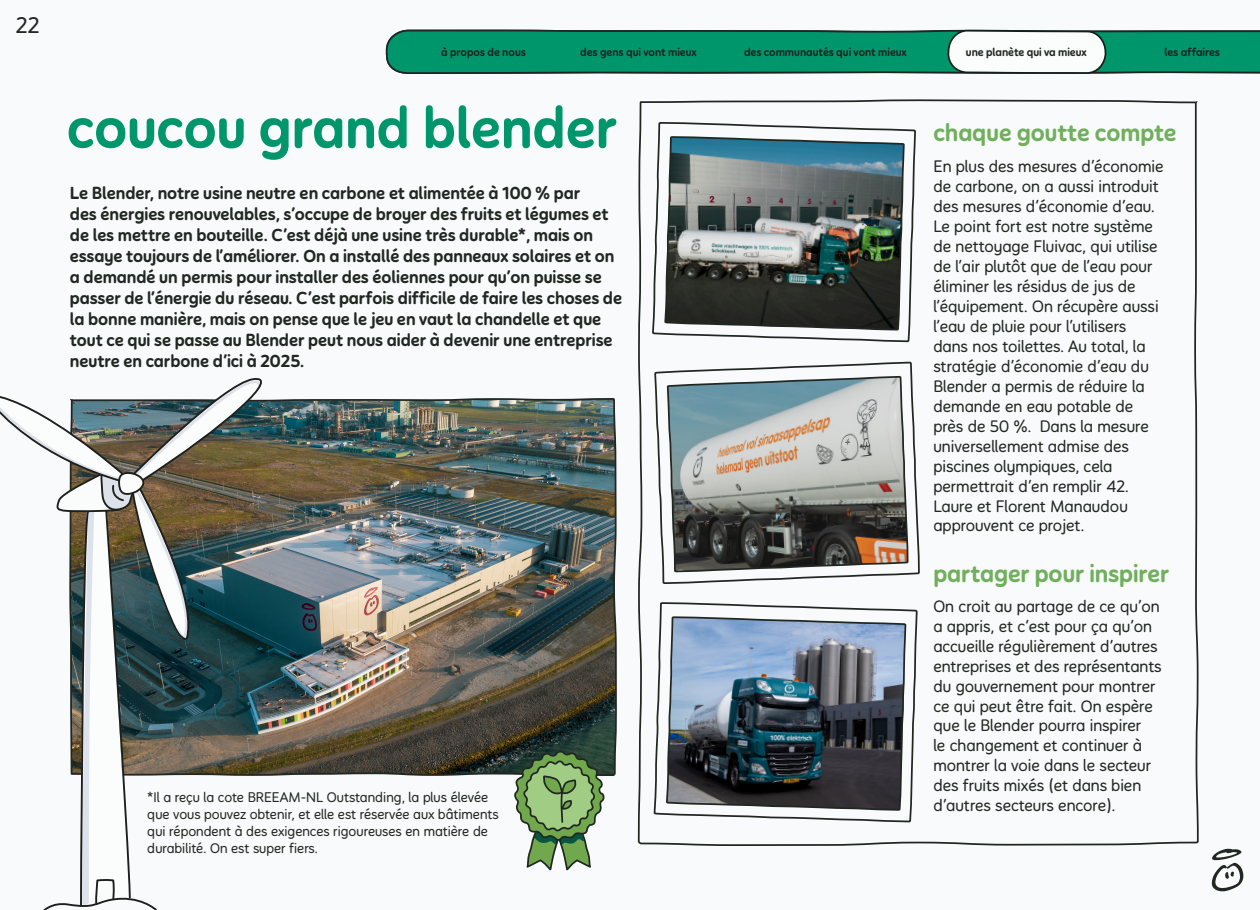
<style>
.page{position:relative;width:1260px;height:910px;background:#f8fafb}
.page>*{position:absolute;margin:0;border:0;box-sizing:border-box;transform-origin:0 0}
.title_double_line{font:700 57.75px "Innocent";color:#00966c}
.subheading{font:700 24.5px "Innocent";color:#70af5c}
.t1{font:300 22.75px "Innocent";color:#212721}
._15pt_bodycopy{font:700 17.5px/21px "Innocent";color:#212721}
._15pt_bodycopy-2{font:300 16.62px/19.9px "Innocent";color:#212721}
._15pt_bodycopy-3{font:300 14px/16.8px "Innocent";color:#212721}
.subheading-2{font:700 11.38px "Innocent";color:#212721}
</style>
<div class="page">
<svg style="left:637px;top:99px;width:562px;height:747px"></svg>
<img style="left:285px;top:398px;width:332px;height:378px">
<svg style="left:1212px;top:849px;width:31px;height:43px"></svg>
<svg style="left:513px;top:749px;width:93px;height:122px"></svg>
<svg style="left:651px;top:99px;width:266px;height:244px"></svg>
<img style="left:664px;top:135px;width:242px;height:139px">
<svg style="left:653px;top:672px;width:265px;height:151px"></svg>
<img style="left:665px;top:672px;width:242px;height:139px">
<svg style="left:653px;top:274px;width:268px;height:398px"></svg>
<svg style="left:666px;top:288px;width:244px;height:363px"></svg>
<img style="left:0;top:378px;width:285px;height:532px">
<svg style="left:385px;top:29px;width:875px;height:45px"></svg>
<p class="t1" style="left:16px;top:11px;width:25px">22</p>
<p class="subheading-2" style="left:441px;top:45px;width:86px">à propos de nous</p>
<p class="subheading-2" style="left:580px;top:45px;width:118px">des gens qui vont mieux</p>
<p class="subheading-2" style="left:744px;top:45px;width:164px">des communautés qui vont mieux</p>
<p class="subheading-2" style="left:966px;top:45px;width:122px">une planète qui va mieux</p>
<p class="subheading-2" style="left:1164px;top:45px;width:57px">les affaires</p>
<p class="title_double_line" style="left:67px;top:92px;width:552px">coucou grand blender</p>
<p class="_15pt_bodycopy" style="left:70px;top:182px;width:554px">Le Blender, notre usine neutre en carbone et alimentée à 100 % par<br>des énergies renouvelables, s’occupe de broyer des fruits et légumes et de les mettre en bouteille. C’est déjà une usine très durable*, mais on essaye toujours de l’améliorer. On a installé des panneaux solaires et on a demandé un permis pour installer des éoliennes pour qu’on puisse se passer de l’énergie du réseau. C’est parfois difficile de faire les choses de la bonne manière, mais on pense que le jeu en vaut la chandelle et que tout ce qui se passe au Blender peut nous aider à devenir une entreprise neutre en carbone d’ici à 2025.</p>
<p class="_15pt_bodycopy-3" style="left:147px;top:789px;width:353px">*Il a reçu la cote BREEAM-NL Outstanding, la plus élevée que vous pouvez obtenir, et elle est réservée aux bâtiments qui répondent à des exigences rigoureuses en matière de durabilité. On est super fiers.</p>
<p class="subheading" style="left:933px;top:117px;width:245px">chaque goutte compte</p>
<p class="_15pt_bodycopy-2" style="left:933px;top:156px;width:232px">En plus des mesures d’économie de carbone, on a aussi introduit des mesures d’économie d’eau.<br>Le point fort est notre système de nettoyage Fluivac, qui utilise de l’air plutôt que de l’eau pour éliminer les résidus de jus de l’équipement. On récupère aussi l’eau de pluie pour l’utilisers dans nos toilettes. Au total, la stratégie d’économie d’eau du<br>Blender a permis de réduire la demande en eau potable de près de 50 %. Dans la mesure universellement admise des piscines olympiques, cela permettrait d’en remplir 42.<br>Laure et Florent Manaudou approuvent ce projet.</p>
<p class="subheading" style="left:933px;top:559px;width:237px">partager pour inspirer</p>
<p class="_15pt_bodycopy-2" style="left:933px;top:596px;width:230px">On croit au partage de ce qu’on a appris, et c’est pour ça qu’on accueille régulièrement d’autres entreprises et des représentants du gouvernement pour montrer ce qui peut être fait. On espère que le Blender pourra inspirer<br>le changement et continuer à montrer la voie dans le secteur des fruits mixés (et dans bien d’autres secteurs encore).</p>
</div>
